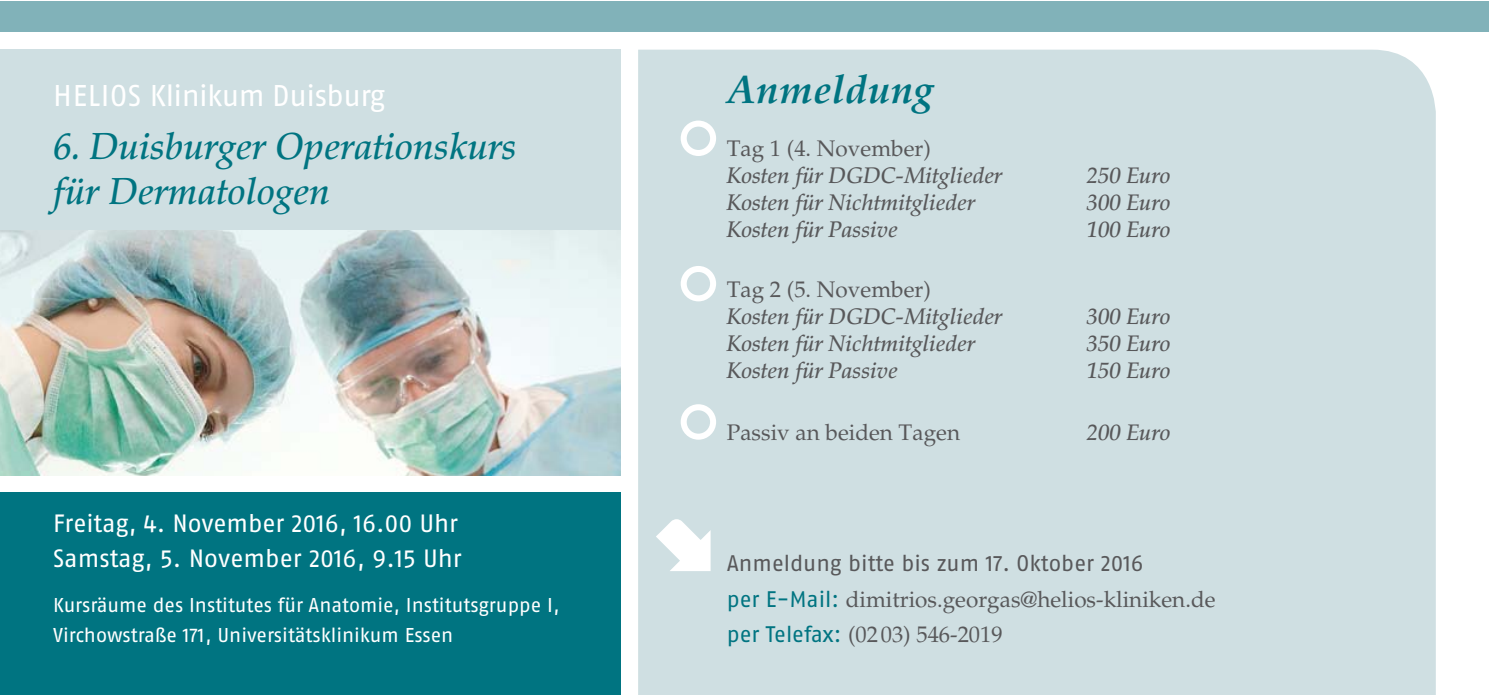
<style>
.page{position:relative;width:1489px;height:695px;background:#fff}
.page>*{position:absolute;margin:0;border:0;box-sizing:border-box;transform-origin:0 0}
.t1{font:italic 700 40px "Palatino";letter-spacing:.015em;color:#007481}
.t2{font:italic 500 37.5px/45px "Palatino";color:#007481}
.t3{font:30px "Fago Pro";letter-spacing:-.02em;color:#fff}
.t4{font:25px/35.5px "Fago Pro";letter-spacing:-.005em;color:#fff}
.t5{font:italic 500 22.5px "Palatino";color:#58585a}
.t6{font:22.5px/35.5px "Palatino";color:#58585a}
.t7{font:22.5px "Fago Pro";color:#58585a}
.t8{font:20px/30px "Fago Pro";letter-spacing:-.005em;color:#fff}
.s1{font-family:"Fago Pro";color:#007481}
</style>
<div class="page">
<div style="left:638px;top:50px;width:797px;height:644px;background:#cfdfe2"></div>
<div style="left:0;top:493px;width:620px;height:201px;background:#007481"></div>
<div style="left:0;top:2px;width:1488px;height:30px;background:#81b2b9"></div>
<div style="left:0;top:50px;width:620px;height:425px;background:#cfdfe2"></div>
<svg style="left:656px;top:519px;width:54px;height:52px"></svg>
<svg style="left:680px;top:120px;width:36px;height:36px"></svg>
<svg style="left:680px;top:404px;width:36px;height:35px"></svg>
<svg style="left:680px;top:266px;width:36px;height:35px"></svg>
<img style="left:0;top:230px;width:620px;height:245px">
<h3 class="t3" style="left:53px;top:78px;width:333px">HELIOS Klinikum Duisburg</h3>
<h2 class="t2" style="left:53px;top:124px;width:464px">6. Duisburger Operationskurs für Dermatologen</h2>
<p class="t4" style="left:53px;top:505px;width:410px">Freitag, 4. November 2016, 16.00 Uhr<br>Samstag, 5. November 2016, 9.15 Uhr</p>
<p class="t8" style="left:53px;top:590px;width:508px">Kursräume des Institutes für Anatomie, Institutsgruppe I,<br>Virchowstraße 171, Universitätsklinikum Essen</p>
<h1 class="t1" style="left:726px;top:66px;width:208px">Anmeldung</h1>
<p class="t6" style="left:726px;top:131px;width:205px">Tag 1 (4. November)</p>
<p class="t5" style="left:726px;top:162px;width:277px">Kosten für DGDC-Mitglieder</p>
<p class="t5" style="left:1086px;top:162px;width:85px">250 Euro</p>
<p class="t5" style="left:726px;top:189px;width:250px">Kosten für Nichtmitglieder</p>
<p class="t5" style="left:1086px;top:189px;width:85px">300 Euro</p>
<p class="t5" style="left:726px;top:216px;width:172px">Kosten für Passive</p>
<p class="t5" style="left:1086px;top:216px;width:85px">100 Euro</p>
<p class="t6" style="left:726px;top:271px;width:205px">Tag 2 (5. November)</p>
<p class="t5" style="left:726px;top:303px;width:277px">Kosten für DGDC-Mitglieder</p>
<p class="t5" style="left:1086px;top:303px;width:85px">300 Euro</p>
<p class="t5" style="left:726px;top:330px;width:250px">Kosten für Nichtmitglieder</p>
<p class="t5" style="left:1086px;top:330px;width:85px">350 Euro</p>
<p class="t5" style="left:726px;top:357px;width:172px">Kosten für Passive</p>
<p class="t5" style="left:1086px;top:357px;width:85px">150 Euro</p>
<p class="t6" style="left:726px;top:414px;width:235px">Passiv an beiden Tagen</p>
<p class="t5" style="left:1086px;top:419px;width:85px">200 Euro</p>
<p class="t7" style="left:726px;top:549px;width:418px">Anmeldung bitte bis zum 17. Oktober 2016</p>
<p class="t6" style="left:726px;top:581px;width:490px"><span class="s1">per E-Mail:</span> dimitrios.georgas@helios-kliniken.de <span class="s1">per Telefax:</span> (0203) 546-2019</p>
</div>
